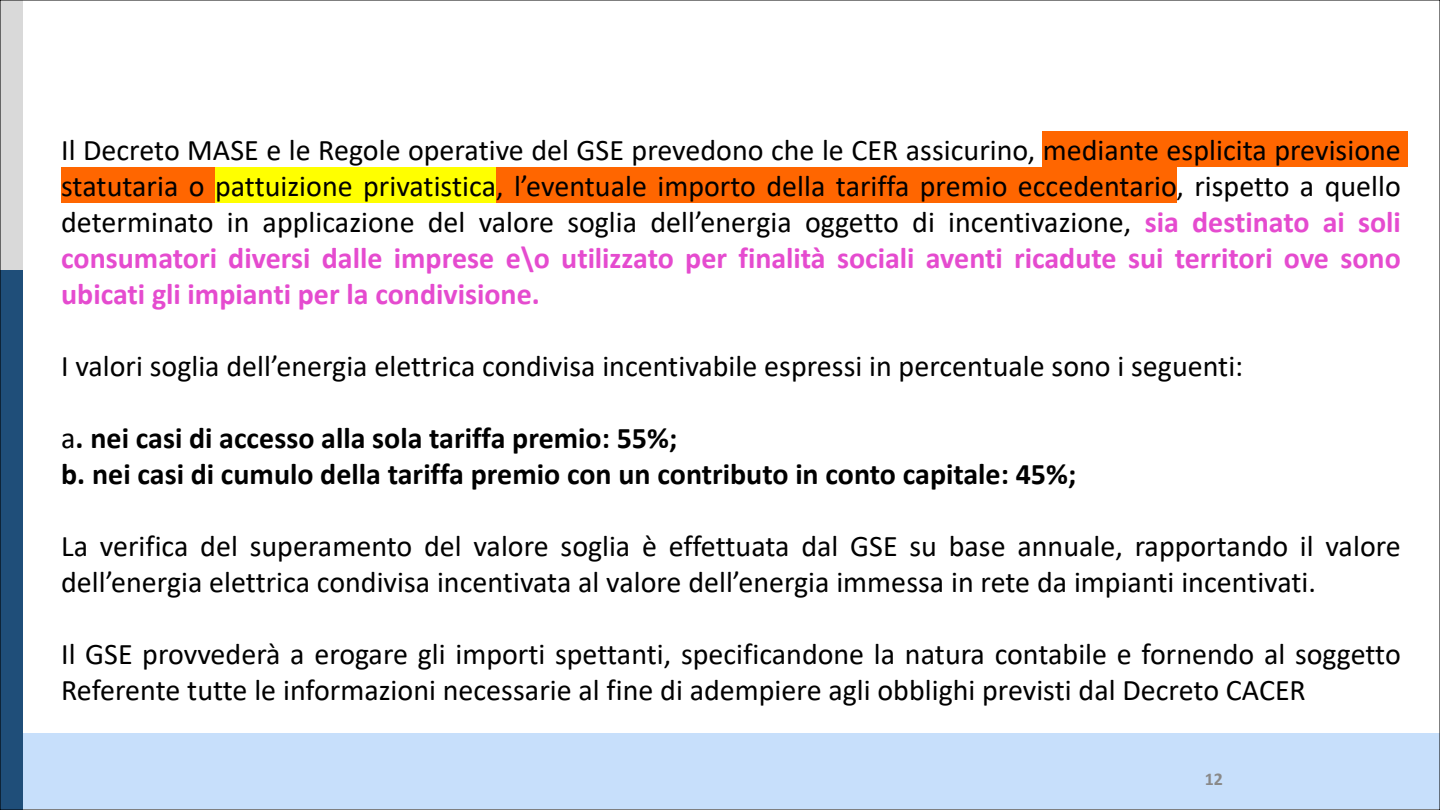
<style>
.page{position:relative;width:1440px;height:810px;background:#fff}
.page>*{position:absolute;margin:0;border:0;box-sizing:border-box;transform-origin:0 0}
.t1{font:30px/36px "Calibri";color:#000}
.t2{font:700 30px/36px "Calibri";color:#000}
.t3{font:700 18px "Calibri";color:#898989}
.s1{font-weight:700;color:#e54bcf}
.s2{font-weight:400}
</style>
<div class="page">
<div style="left:0;top:733px;width:1440px;height:76px;background:#c7dffb"></div>
<div style="left:0;top:270px;width:22px;height:540px;background:#1f4e79"></div>
<div style="left:0;top:0;width:22px;height:270px;background:#d9d9d9"></div>
<div style="left:1043px;top:131px;width:116px;height:36px;background:#f60"></div>
<div style="left:1159px;top:131px;width:8px;height:36px;background:#f60"></div>
<div style="left:1167px;top:131px;width:100px;height:36px;background:#f60"></div>
<div style="left:1267px;top:131px;width:7px;height:36px;background:#f60"></div>
<div style="left:1274px;top:131px;width:127px;height:36px;background:#f60"></div>
<div style="left:1401px;top:131px;width:7px;height:36px;background:#f60"></div>
<div style="left:61px;top:167px;width:118px;height:36px;background:#f60"></div>
<div style="left:179px;top:167px;width:10px;height:36px;background:#f60"></div>
<div style="left:189px;top:167px;width:16px;height:36px;background:#f60"></div>
<div style="left:205px;top:167px;width:10px;height:36px;background:#f60"></div>
<div style="left:215px;top:167px;width:138px;height:36px;background:#ff0"></div>
<div style="left:353px;top:167px;width:10px;height:36px;background:#ff0"></div>
<div style="left:363px;top:167px;width:133px;height:36px;background:#ff0"></div>
<div style="left:496px;top:167px;width:8px;height:36px;background:#f60"></div>
<div style="left:504px;top:167px;width:10px;height:36px;background:#f60"></div>
<div style="left:514px;top:167px;width:133px;height:36px;background:#f60"></div>
<div style="left:647px;top:167px;width:11px;height:36px;background:#f60"></div>
<div style="left:658px;top:167px;width:98px;height:36px;background:#f60"></div>
<div style="left:756px;top:167px;width:10px;height:36px;background:#f60"></div>
<div style="left:766px;top:167px;width:60px;height:36px;background:#f60"></div>
<div style="left:826px;top:167px;width:10px;height:36px;background:#f60"></div>
<div style="left:836px;top:167px;width:73px;height:36px;background:#f60"></div>
<div style="left:909px;top:167px;width:11px;height:36px;background:#f60"></div>
<div style="left:920px;top:167px;width:87px;height:36px;background:#f60"></div>
<div style="left:1007px;top:167px;width:11px;height:36px;background:#f60"></div>
<div style="left:1018px;top:167px;width:158px;height:36px;background:#f60"></div>
<p class="t1" style="left:61px;top:132px;width:1341px;text-align:justify">Il Decreto MASE e le Regole operative del GSE prevedono che le CER assicurino, mediante esplicita previsione statutaria o pattuizione privatistica, l’eventuale importo della tariffa premio eccedentario, rispetto a quello determinato in applicazione del valore soglia dell’energia oggetto di incentivazione, <span class="s1">sia destinato ai soli consumatori diversi dalle imprese e\o utilizzato per finalità sociali aventi ricadute sui territori ove sono ubicati gli impianti per la condivisione.</span></p>
<p class="t1" style="left:61px;top:348px;width:1184px">I valori soglia dell’energia elettrica condivisa incentivabile espressi in percentuale sono i seguenti:</p>
<p class="t2" style="left:61px;top:420px;width:1017px"><span class="s2">a</span>. nei casi di accesso alla sola tariffa premio: 55%;<br>b. nei casi di cumulo della tariffa premio con un contributo in conto capitale: 45%;</p>
<p class="t1" style="left:61px;top:528px;width:1341px">La verifica del superamento del valore soglia è effettuata dal GSE su base annuale, rapportando il valore dell’energia elettrica condivisa incentivata al valore dell’energia immessa in rete da impianti incentivati.</p>
<p class="t1" style="left:61px;top:636px;width:1341px">Il GSE provvederà a erogare gli importi spettanti, specificandone la natura contabile e fornendo al soggetto<br>Referente tutte le informazioni necessarie al fine di adempiere agli obblighi previsti dal Decreto CACER</p>
<p class="t3" style="left:1205px;top:768px;width:20px">12</p>
</div>
